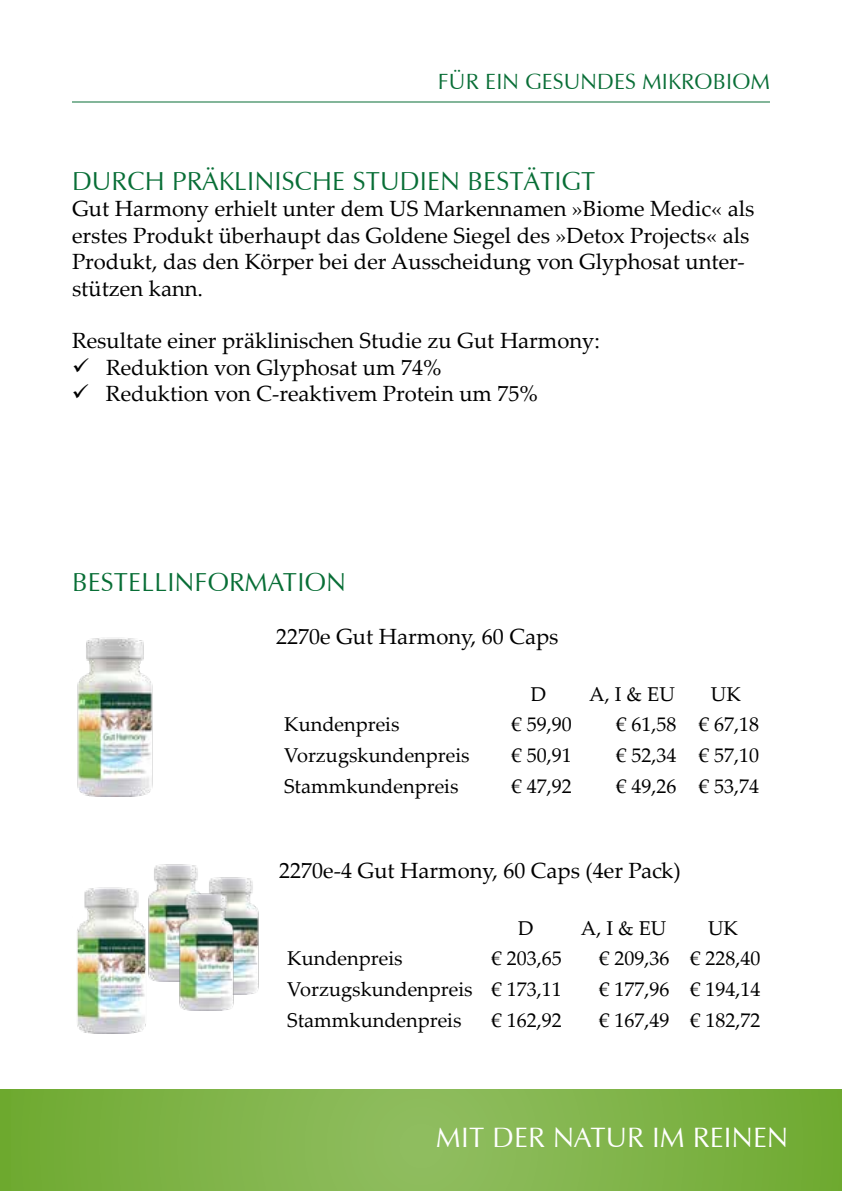
<style>
.page{position:relative;width:842px;height:1191px;background:#fff}
.page>*{position:absolute;margin:0;border:0;box-sizing:border-box;transform-origin:0 0}
.t1{font:28px "Zapf Humanist 601 BT";letter-spacing:.01em;color:#fff}
.t2{font:26px "Zapf Humanist 601 BT";letter-spacing:.01em;color:#086e36}
.t3{font:22px/26.4px "Palatino Linotype";color:#000}
.t4{font:22px "Zapf Humanist 601 BT";letter-spacing:.01em;color:#086e36}
.t5{font:20px "Palatino Linotype";color:#000}
</style>
<div class="page">
<svg style="left:11px;top:1089px;width:831px;height:102px;background:#7fb348"></svg>
<div style="left:0;top:1089px;width:11px;height:102px;background:#6da92e"></div>
<hr style="left:72px;top:102px;width:698px;height:1px;background:#086e36">
<img style="left:77px;top:637px;width:76px;height:159px">
<img style="left:150px;top:864px;width:49px;height:117px">
<img style="left:209px;top:877px;width:50px;height:117px">
<img style="left:175px;top:892px;width:63px;height:118px">
<img style="left:77px;top:887px;width:73px;height:146px">
<p class="t4" style="left:438px;top:68px;width:334px">FÜR EIN GESUNDES MIKROBIOM</p>
<p class="t2" style="left:72px;top:165px;width:525px">DURCH PRÄKLINISCHE STUDIEN BESTÄTIGT</p>
<p class="t3" style="left:72px;top:195px;width:684px">Gut Harmony erhielt unter dem US Markennamen »Biome Medic« als erstes Produkt überhaupt das Goldene Siegel des »Detox Projects« als Produkt, das den Körper bei der Ausscheidung von Glyphosat unter&shy;stützen kann.</p>
<p class="t3" style="left:106px;top:327px;width:495px;text-indent:-34px">Resultate einer präklinischen Studie zu Gut Harmony:<br>Reduktion von Glyphosat um 74%<br>Reduktion von C-reaktivem Protein um 75%</p>
<p class="t2" style="left:72px;top:566px;width:275px">BESTELLINFORMATION</p>
<p class="t3" style="left:276px;top:622px;width:284px">2270e Gut Harmony, 60 Caps</p>
<p class="t5" style="left:531px;top:679px;width:17px">D</p>
<p class="t5" style="left:589px;top:679px;width:87px">A, I &amp; EU</p>
<p class="t5" style="left:711px;top:679px;width:32px">UK</p>
<p class="t5" style="left:284px;top:710px;width:117px">Kundenpreis</p>
<p class="t5" style="left:512px;top:710px;width:61px">€ 59,90</p>
<p class="t5" style="left:616px;top:710px;width:144px">€ 61,58 € 67,18</p>
<p class="t5" style="left:284px;top:741px;width:187px">Vorzugskundenpreis</p>
<p class="t5" style="left:512px;top:741px;width:61px">€ 50,91</p>
<p class="t5" style="left:616px;top:741px;width:144px">€ 52,34 € 57,10</p>
<p class="t5" style="left:284px;top:771px;width:176px">Stammkundenpreis</p>
<p class="t5" style="left:512px;top:771px;width:61px">€ 47,92</p>
<p class="t5" style="left:616px;top:771px;width:144px">€ 49,26 € 53,74</p>
<p class="t3" style="left:279px;top:856px;width:403px">2270e-4 Gut Harmony, 60 Caps (4er Pack)</p>
<p class="t5" style="left:518px;top:913px;width:17px">D</p>
<p class="t5" style="left:581px;top:913px;width:87px">A, I &amp; EU</p>
<p class="t5" style="left:708px;top:913px;width:32px">UK</p>
<p class="t5" style="left:287px;top:944px;width:117px">Kundenpreis</p>
<p class="t5" style="left:492px;top:944px;width:71px">€ 203,65</p>
<p class="t5" style="left:599px;top:944px;width:163px">€ 209,36 € 228,40</p>
<p class="t5" style="left:287px;top:975px;width:276px">Vorzugskundenpreis € 173,11</p>
<p class="t5" style="left:599px;top:975px;width:162px">€ 177,96 € 194,14</p>
<p class="t5" style="left:287px;top:1005px;width:176px">Stammkundenpreis</p>
<p class="t5" style="left:492px;top:1005px;width:72px">€ 162,92</p>
<p class="t5" style="left:600px;top:1005px;width:162px">€ 167,49 € 182,72</p>
<p class="t1" style="left:436px;top:1119px;width:353px">MIT DER NATUR IM REINEN</p>
</div>
